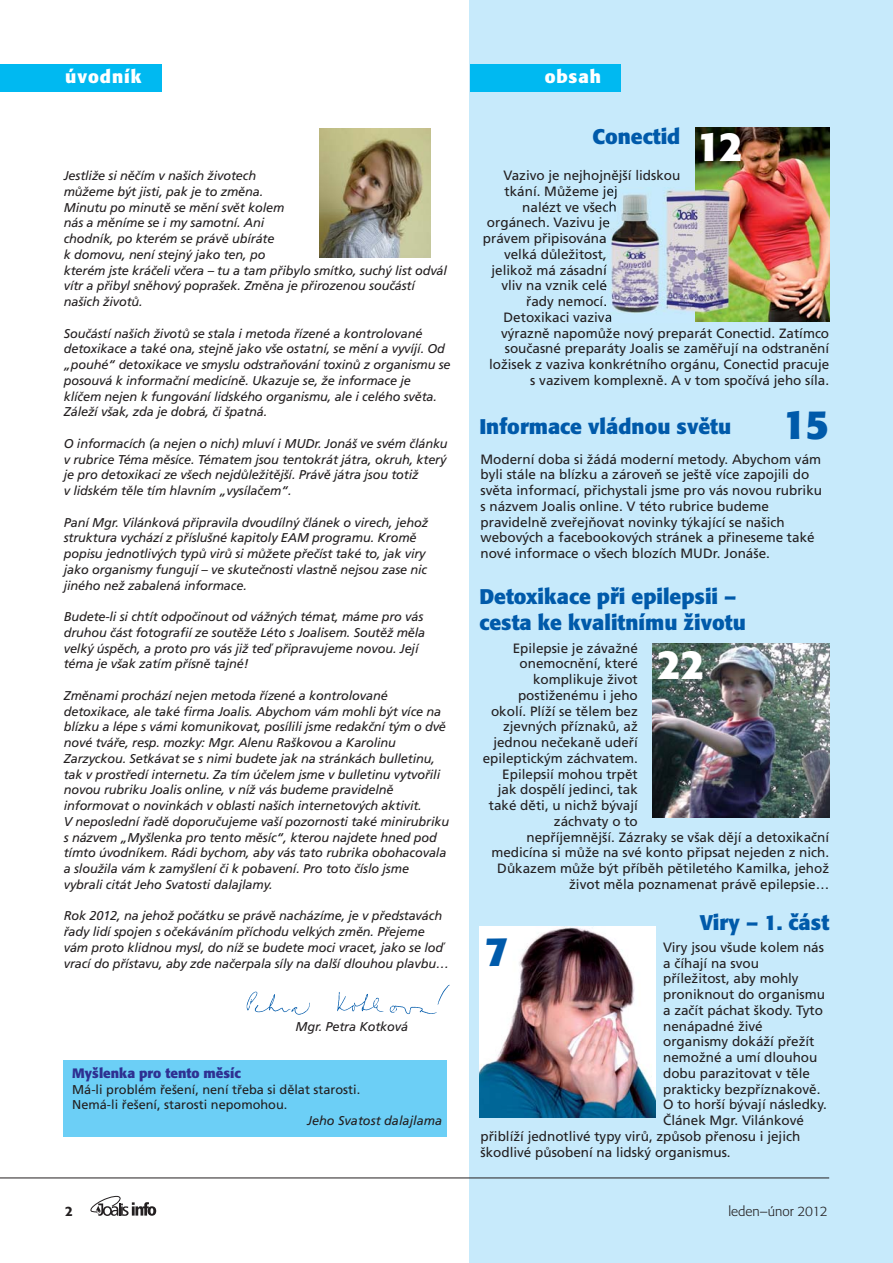
<style>
.page{position:relative;width:893px;height:1263px;background:#fff}
.page>*{position:absolute;margin:0;border:0;box-sizing:border-box;transform-origin:0 0}
.t1{font:700 40.5px "Formata CE";color:#fff}
.t2{font:700 40.5px "Formata CE";color:#005aaa}
.t3{font:700 21px/26.4px "Formata CE";color:#005aaa}
.t4{font:700 18px "Formata CE";letter-spacing:.05em;color:#fff}
.t5{font:13.5px/15.8px "Frutiger CE";color:#231f20}
.t6{font:700 13.5px "Formata CE";color:#2e3092}
.t7{font:300 13.5px "Formata CE";color:#231f20}
.t8{font:500 13.5px "Formata CE";color:#231f20}
.t9{font:italic 12.75px/15.8px "Frutiger CE";letter-spacing:-.01em;color:#231f20}
.t10{font:12.75px/15.8px "Frutiger CE";color:#231f20}
</style>
<div class="page">
<div style="left:64px;top:1060px;width:383px;height:76px;background:#6ccff6"></div>
<div style="left:469px;top:0;width:424px;height:1263px;background:#c7eafb"></div>
<div style="left:0;top:64px;width:162px;height:28px;background:#00b9f1"></div>
<div style="left:470px;top:64px;width:151px;height:28px;background:#00b9f1"></div>
<svg style="left:90px;top:1196px;width:66px;height:20px"></svg>
<hr style="left:0;top:1177px;width:829px;height:1px;background:#231f20">
<img style="left:320px;top:129px;width:110px;height:129px">
<img style="left:695px;top:128px;width:134px;height:193px">
<img style="left:246px;top:984px;width:204px;height:31px">
<img style="left:653px;top:643px;width:176px;height:174px">
<img style="left:479px;top:926px;width:177px;height:191px">
<img style="left:605px;top:187px;width:135px;height:135px">
<svg style="left:605px;top:187px;width:12px;height:25px"></svg>
<svg style="left:605px;top:220px;width:4px;height:8px"></svg>
<svg style="left:605px;top:314px;width:6px;height:8px"></svg>
<h3 class="t4" style="left:65px;top:68px;width:78px">úvodník</h3>
<h3 class="t4" style="left:545px;top:68px;width:58px">obsah</h3>
<h2 class="t3" style="left:592px;top:125px;width:89px">Conectid</h2>
<h1 class="t1" style="left:697px;top:129px;width:48px">12</h1>
<p class="t9" style="left:64px;top:169px;width:385px">Jestliže si něčím v našich životech<br>můžeme být jisti, pak je to změna.<br>Minutu po minutě se mění svět kolem<br>nás a měníme se i my samotní. Ani<br>chodník, po kterém se právě ubíráte<br>k domovu, není stejný jako ten, po<br>kterém jste kráčeli včera – tu a tam přibylo smítko, suchý list odvál vítr a přibyl sněhový poprašek. Změna je přirozenou součástí našich životů.</p>
<p class="t9" style="left:64px;top:326px;width:388px">Součástí našich životů se stala i metoda řízené a kontrolované detoxikace a také ona, stejně jako vše ostatní, se mění a vyvíjí. Od „pouhé“ detoxikace ve smyslu odstraňování toxinů z organismu se posouvá k informační medicíně. Ukazuje se, že informace je klíčem nejen k fungování lidského organismu, ale i celého světa.<br>Záleží však, zda je dobrá, či špatná.</p>
<p class="t9" style="left:64px;top:437px;width:385px">O informacích (a nejen o nich) mluví i MUDr. Jonáš ve svém článku v rubrice Téma měsíce. Tématem jsou tentokrát játra, okruh, který je pro detoxikaci ze všech nejdůležitější. Právě játra jsou totiž<br>v lidském těle tím hlavním „vysílačem“.</p>
<p class="t9" style="left:64px;top:515px;width:366px">Paní Mgr. Vilánková připravila dvoudílný článek o virech, jehož struktura vychází z příslušné kapitoly EAM programu. Kromě popisu jednotlivých typů virů si můžete přečíst také to, jak viry jako organismy fungují – ve skutečnosti vlastně nejsou zase nic jiného než zabalená informace.</p>
<p class="t9" style="left:64px;top:610px;width:363px">Budete-li si chtít odpočinout od vážných témat, máme pro vás druhou část fotografií ze soutěže Léto s Joalisem. Soutěž měla velký úspěch, a proto pro vás již teď připravujeme novou. Její téma je však zatím přísně tajné!</p>
<p class="t9" style="left:64px;top:689px;width:387px">Změnami prochází nejen metoda řízené a kontrolované detoxikace, ale také firma Joalis. Abychom vám mohli být více na blízku a lépe s vámi komunikovat, posílili jsme redakční tým o dvě nové tváře, resp. mozky: Mgr. Alenu Raškovou a Karolinu Zarzyckou. Setkávat se s nimi budete jak na stránkách bulletinu, tak v prostředí internetu. Za tím účelem jsme v bulletinu vytvořili novou rubriku Joalis online, v níž vás budeme pravidelně informovat o novinkách v oblasti našich internetových aktivit.<br>V neposlední řadě doporučujeme vaší pozornosti také minirubriku s názvem „Myšlenka pro tento měsíc“, kterou najdete hned pod tímto úvodníkem. Rádi bychom, aby vás tato rubrika obohacovala a sloužila vám k zamyšlení či k pobavení. Pro toto číslo jsme vybrali citát Jeho Svatosti dalajlamy.</p>
<p class="t9" style="left:64px;top:909px;width:386px">Rok 2012, na jehož počátku se právě nacházíme, je v představách řady lidí spojen s očekáváním příchodu velkých změn. Přejeme vám proto klidnou mysl, do níž se budete moci vracet, jako se loď vrací do přístavu, aby zde načerpala síly na další dlouhou plavbu…</p>
<p class="t9" style="left:295px;top:1019px;width:114px">Mgr. Petra Kotková</p>
<p class="t6" style="left:72px;top:1067px;width:170px">Myšlenka pro tento měsíc</p>
<p class="t10" style="left:72px;top:1082px;width:289px">Má-li problém řešení, není třeba si dělat starosti.<br>Nemá-li řešení, starosti nepomohou.</p>
<p class="t9" style="left:307px;top:1114px;width:137px">Jeho Svatost dalajlama</p>
<p class="t5" style="left:503px;top:169px;width:178px">Vazivo je nejhojnější lidskou</p>
<p class="t5" style="left:505px;top:184px;width:115px">tkání. Můžeme jej</p>
<p class="t5" style="left:522px;top:200px;width:96px">nalézt ve všech</p>
<p class="t5" style="left:487px;top:216px;width:124px">orgánech. Vazivu je</p>
<p class="t5" style="left:483px;top:232px;width:125px">právem připisována</p>
<p class="t5" style="left:504px;top:247px;width:104px">velká důležitost,</p>
<p class="t5" style="left:491px;top:263px;width:117px">jelikož má zásadní</p>
<p class="t5" style="left:501px;top:279px;width:107px">vliv na vznik celé</p>
<p class="t5" style="left:526px;top:295px;width:82px">řady nemocí.</p>
<p class="t5" style="left:504px;top:310px;width:110px">Detoxikaci vaziva</p>
<p class="t5" style="left:501px;top:326px;width:330px">výrazně napomůže nový preparát Conectid. Zatímco</p>
<p class="t5" style="left:505px;top:342px;width:326px">současné preparáty Joalis se zaměřují na odstranění</p>
<p class="t5" style="left:489px;top:358px;width:342px">ložisek z vaziva konkrétního orgánu, Conectid pracuje</p>
<p class="t5" style="left:530px;top:373px;width:300px">s vazivem komplexně. A v tom spočívá jeho síla.</p>
<h2 class="t3" style="left:479px;top:415px;width:253px">Informace vládnou světu</h2>
<h1 class="t2" style="left:783px;top:406px;width:48px">15</h1>
<p class="t5" style="left:480px;top:452px;width:343px">Moderní doba si žádá moderní metody. Abychom vám byli stále na blízku a zároveň se ještě více zapojili do světa informací, přichystali jsme pro vás novou rubriku s názvem Joalis online. V této rubrice budeme pravidelně zveřejňovat novinky týkající se našich webových a facebookových stránek a přineseme také nové informace o všech blozích MUDr. Jonáše.</p>
<h2 class="t3" style="left:479px;top:585px;width:268px">Detoxikace při epilepsii – cesta ke kvalitnímu životu</h2>
<p class="t5" style="left:513px;top:641px;width:127px">Epilepsie je závažné</p>
<p class="t5" style="left:519px;top:657px;width:120px">onemocnění, které</p>
<p class="t5" style="left:533px;top:673px;width:106px">komplikuje život</p>
<p class="t5" style="left:518px;top:688px;width:121px">postiženému i jeho</p>
<p class="t5" style="left:491px;top:704px;width:148px">okolí. Plíží se tělem bez</p>
<p class="t5" style="left:503px;top:720px;width:136px">zjevných příznaků, až</p>
<p class="t5" style="left:493px;top:736px;width:146px">jednou nečekaně udeří</p>
<p class="t5" style="left:483px;top:751px;width:157px">epileptickým záchvatem.</p>
<p class="t5" style="left:502px;top:767px;width:137px">Epilepsií mohou trpět</p>
<p class="t5" style="left:498px;top:783px;width:142px">jak dospělí jedinci, tak</p>
<p class="t5" style="left:489px;top:799px;width:151px">také děti, u nichž bývají</p>
<p class="t5" style="left:554px;top:814px;width:85px">záchvaty o to</p>
<p class="t5" style="left:527px;top:830px;width:304px">nepříjemnější. Zázraky se však dějí a detoxikační</p>
<p class="t5" style="left:491px;top:846px;width:339px">medicína si může na své konto připsat nejeden z nich.</p>
<p class="t5" style="left:497px;top:862px;width:333px">Důkazem může být příběh pětiletého Kamilka, jehož</p>
<p class="t5" style="left:569px;top:877px;width:261px">život měla poznamenat právě epilepsie…</p>
<h1 class="t1" style="left:657px;top:646px;width:49px">22</h1>
<h2 class="t3" style="left:700px;top:911px;width:131px">Viry – 1. část</h2>
<h1 class="t2" style="left:485px;top:933px;width:25px">7</h1>
<p class="t5" style="left:663px;top:940px;width:162px">Viry jsou všude kolem nás</p>
<p class="t5" style="left:663px;top:956px;width:97px">a číhají na svou</p>
<p class="t5" style="left:663px;top:972px;width:137px">příležitost, aby mohly</p>
<p class="t5" style="left:663px;top:988px;width:163px">proniknout do organismu</p>
<p class="t5" style="left:663px;top:1003px;width:161px">a začít páchat škody. Tyto</p>
<p class="t5" style="left:663px;top:1019px;width:101px">nenápadné živé</p>
<p class="t5" style="left:663px;top:1035px;width:153px">organismy dokáží přežít</p>
<p class="t5" style="left:663px;top:1051px;width:156px">nemožné a umí dlouhou</p>
<p class="t5" style="left:663px;top:1066px;width:148px">dobu parazitovat v těle</p>
<p class="t5" style="left:663px;top:1082px;width:159px">prakticky bezpříznakově.</p>
<p class="t5" style="left:663px;top:1098px;width:165px">O to horší bývají následky.</p>
<p class="t5" style="left:663px;top:1114px;width:142px">Článek Mgr. Vilánkové</p>
<p class="t5" style="left:480px;top:1129px;width:321px">přiblíží jednotlivé typy virů, způsob přenosu i jejich</p>
<p class="t5" style="left:480px;top:1145px;width:252px">škodlivé působení na lidský organismus.</p>
<p class="t8" style="left:65px;top:1205px;width:9px">2</p>
<p class="t7" style="left:728px;top:1205px;width:101px">leden–únor 2012</p>
</div>
